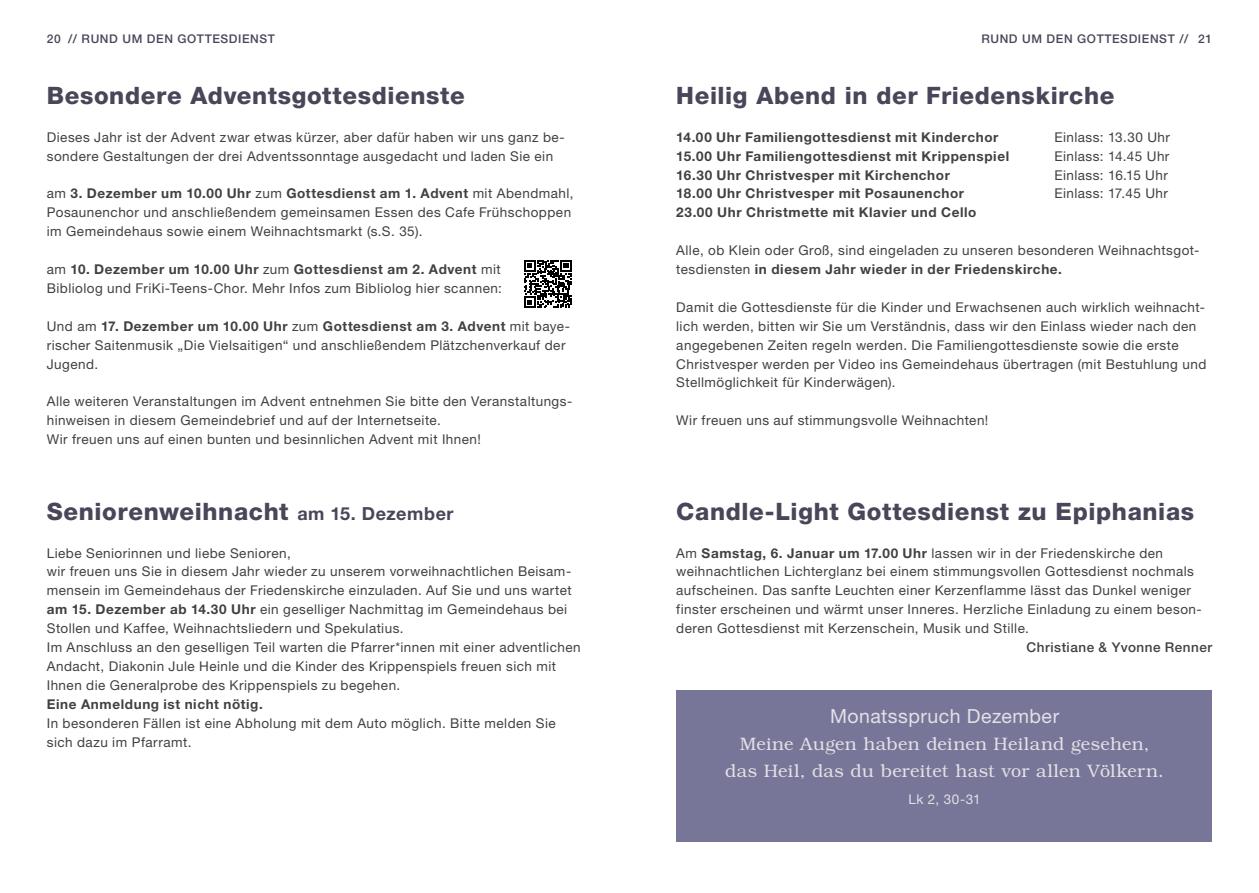
<style>
.page{position:relative;width:1259px;height:893px;background:#fff}
.page>*{position:absolute;margin:0;border:0;box-sizing:border-box;transform-origin:0 0}
.t1{font:800 24px "Helvetica Neue LT Std";letter-spacing:.025em;color:#494659}
.t2{font:19.5px "Helvetica Neue LT Std";letter-spacing:.025em;color:#e3e0e5}
.t3{font:300 18px/27px "Bookman Std";letter-spacing:.015em;color:#e3e0e5;text-align:center}
.t4{font:13.5px/18.9px "Helvetica Neue LT Std";letter-spacing:.035em;color:#414042}
.t5{font:700 13.5px "Helvetica Neue LT Std";letter-spacing:.045em;color:#414042}
.t6{font:500 13.5px "Helvetica Neue LT Std";letter-spacing:.035em;color:#414042}
.t7{font:13.5px "Helvetica Neue LT Std";color:#e3e0e5}
.t8{font:500 12px "Helvetica Neue LT Std";letter-spacing:.05em;color:#494659}
.s1{font-weight:700}
.s2{font-weight:700;font-size:18px}
</style>
<div class="page">
<svg style="left:524px;top:260px;width:48px;height:48px"></svg>
<div style="left:676px;top:690px;width:536px;height:151px;background:#777699"></div>
<p class="t8" style="left:47px;top:31px;width:230px">20 // RUND UM DEN GOTTESDIENST</p>
<p class="t8" style="left:1198px;top:31px;width:15px">21</p>
<p class="t8" style="left:981px;top:31px;width:208px">RUND UM DEN GOTTESDIENST //</p>
<h1 class="t1" style="left:47px;top:81px;width:419px">Besondere Adventsgottesdienste</h1>
<p class="t4" style="left:47px;top:127px;width:519px">Dieses Jahr ist der Advent zwar etwas kürzer, aber dafür haben wir uns ganz be&shy;sondere Gestaltungen der drei Adventssonntage ausgedacht und laden Sie ein</p>
<p class="t4" style="left:47px;top:184px;width:528px">am <span class="s1">3. Dezember um 10.00 Uhr</span> zum <span class="s1">Gottesdienst am 1. Advent</span> mit Abendmahl,<br>Posaunenchor und anschließendem gemeinsamen Essen des Cafe Frühschoppen im Gemeindehaus sowie einem Weihnachtsmarkt (s.S. 35).</p>
<p class="t4" style="left:47px;top:260px;width:456px">am <span class="s1">10. Dezember um 10.00 Uhr</span> zum <span class="s1">Gottesdienst am 2. Advent</span> mit<br>Bibliolog und FriKi-Teens-Chor. Mehr Infos zum Bibliolog hier scannen:</p>
<p class="t4" style="left:47px;top:316px;width:525px">Und am <span class="s1">17. Dezember um 10.00 Uhr</span> zum <span class="s1">Gottesdienst am 3. Advent</span> mit baye&shy;rischer Saitenmusik „Die Vielsaitigen“ und anschließendem Plätzchenverkauf der<br>Jugend.</p>
<p class="t4" style="left:47px;top:392px;width:527px">Alle weiteren Veranstaltungen im Advent entnehmen Sie bitte den Veranstaltungs&shy;hinweisen in diesem Gemeindebrief und auf der Internetseite.<br>Wir freuen uns auf einen bunten und besinnlichen Advent mit Ihnen!</p>
<h1 class="t1" style="left:47px;top:497px;width:408px">Seniorenweihnacht <span class="s2">am 15. Dezember</span></h1>
<p class="t4" style="left:47px;top:543px;width:535px">Liebe Seniorinnen und liebe Senioren,<br>wir freuen uns Sie in diesem Jahr wieder zu unserem vorweihnachtlichen Beisam&shy;mensein im Gemeindehaus der Friedenskirche einzuladen. Auf Sie und uns wartet <span class="s1">am 15. Dezember ab 14.30 Uhr</span> ein geselliger Nachmittag im Gemeindehaus bei Stollen und Kaffee, Weihnachtsliedern und Spekulatius.<br>Im Anschluss an den geselligen Teil warten die Pfarrer*innen mit einer adventlichen Andacht, Diakonin Jule Heinle und die Kinder des Krippenspiels freuen sich mit Ihnen die Generalprobe des Krippenspiels zu begehen.</p>
<p class="t5" style="left:47px;top:696px;width:217px">Eine Anmeldung ist nicht nötig.</p>
<p class="t4" style="left:47px;top:713px;width:510px">In besonderen Fällen ist eine Abholung mit dem Auto möglich. Bitte melden Sie sich dazu im Pfarramt.</p>
<h1 class="t1" style="left:676px;top:81px;width:440px">Heilig Abend in der Friedenskirche</h1>
<p class="t5" style="left:676px;top:129px;width:324px">14.00 Uhr Familiengottesdienst mit Kinderchor</p>
<p class="t4" style="left:1054px;top:127px;width:117px">Einlass: 13.30 Uhr</p>
<p class="t5" style="left:676px;top:147px;width:334px">15.00 Uhr Familiengottesdienst mit Krippenspiel</p>
<p class="t4" style="left:1054px;top:146px;width:117px">Einlass: 14.45 Uhr</p>
<p class="t5" style="left:676px;top:166px;width:275px">16.30 Uhr Christvesper mit Kirchenchor</p>
<p class="t4" style="left:1054px;top:165px;width:115px">Einlass: 16.15 Uhr</p>
<p class="t5" style="left:676px;top:185px;width:289px">18.00 Uhr Christvesper mit Posaunenchor</p>
<p class="t4" style="left:1054px;top:184px;width:115px">Einlass: 17.45 Uhr</p>
<p class="t5" style="left:676px;top:204px;width:301px">23.00 Uhr Christmette mit Klavier und Cello</p>
<p class="t4" style="left:676px;top:241px;width:524px">Alle, ob Klein oder Groß, sind eingeladen zu unseren besonderen Weihnachtsgot&shy;tesdiensten <span class="s1">in diesem Jahr wieder in der Friedenskirche.</span></p>
<p class="t4" style="left:676px;top:297px;width:531px">Damit die Gottesdienste für die Kinder und Erwachsenen auch wirklich weihnacht&shy;lich werden, bitten wir Sie um Verständnis, dass wir den Einlass wieder nach den angegebenen Zeiten regeln werden. Die Familiengottesdienste sowie die erste Christvesper werden per Video ins Gemeindehaus übertragen (mit Bestuhlung und Stellmöglichkeit für Kinderwägen).</p>
<p class="t4" style="left:676px;top:411px;width:314px">Wir freuen uns auf stimmungsvolle Weihnachten!</p>
<h1 class="t1" style="left:676px;top:497px;width:519px">Candle-Light Gottesdienst zu Epiphanias</h1>
<p class="t4" style="left:676px;top:543px;width:527px">Am <span class="s1">Samstag, 6. Januar um 17.00 Uhr</span> lassen wir in der Friedenskirche den weihnachtlichen Lichterglanz bei einem stimmungsvollen Gottesdienst nochmals aufscheinen. Das sanfte Leuchten einer Kerzenflamme lässt das Dunkel weniger finster erscheinen und wärmt unser Inneres. Herzliche Einladung zu einem beson&shy;deren Gottesdienst mit Kerzenschein, Musik und Stille.</p>
<p class="t6" style="left:1026px;top:639px;width:187px">Christiane &amp; Yvonne Renner</p>
<h2 class="t2" style="left:830px;top:704px;width:230px">Monatsspruch Dezember</h2>
<h3 class="t3" style="left:725px;top:730px;width:440px">Meine Augen haben deinen Heiland gesehen, das Heil, das du bereitet hast vor allen Völkern.</h3>
<p class="t7" style="left:908px;top:791px;width:74px">Lk 2, 30-31</p>
</div>
